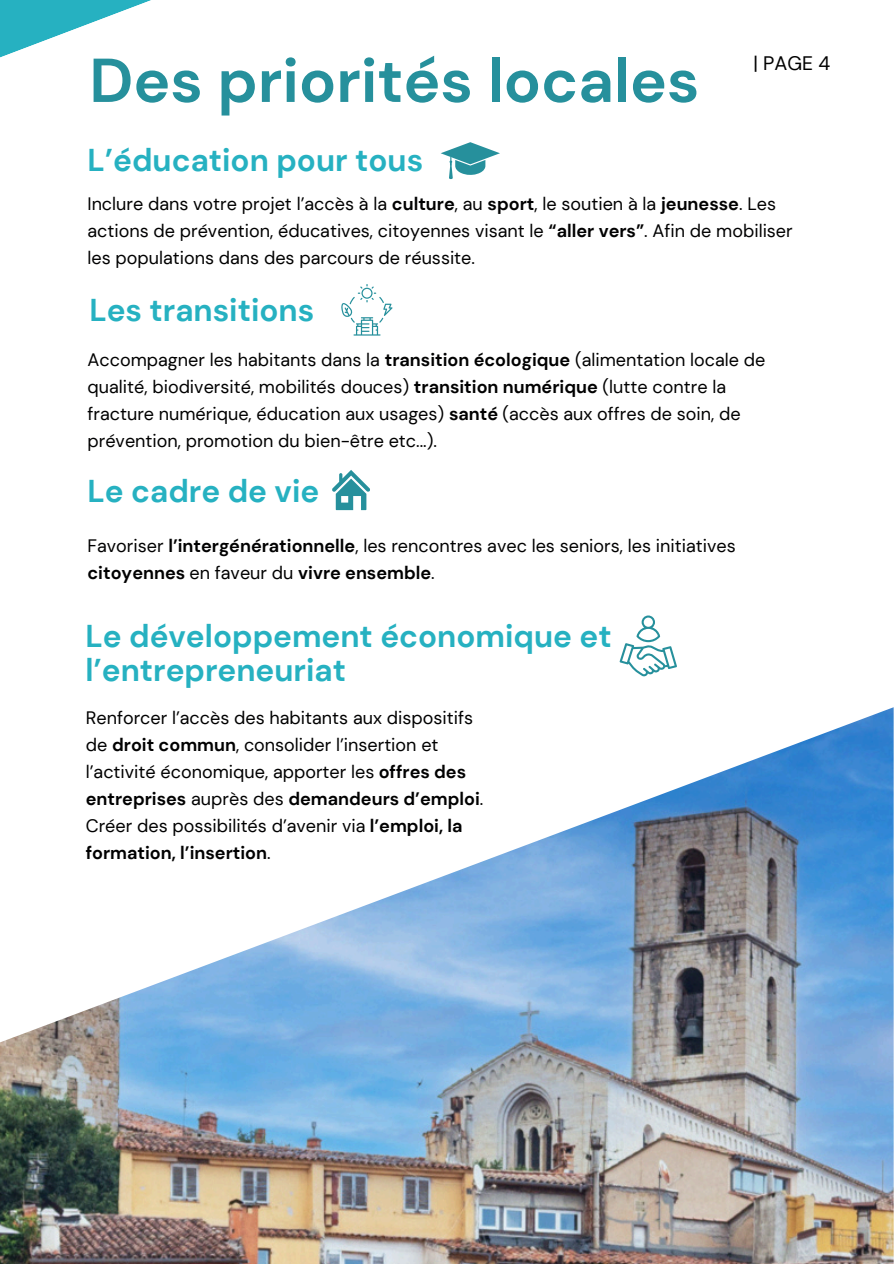
<style>
.page{position:relative;width:894px;height:1264px;background:#fff}
.page>*{position:absolute;margin:0;border:0;box-sizing:border-box;transform-origin:0 0}
.t1{font:700 61.8px "DM Sans";color:#26909c}
.t2{font:700 31.5px/33.8px "DM Sans";color:#26b1c1}
.t3{font:19.5px "DM Sans";color:#000}
.t4{font:18px/27px "DM Sans";color:#000001}
.s1{font-weight:700}
</style>
<div class="page">
<img style="left:0;top:707px;width:893px;height:556px">
<svg style="left:0;top:0;width:451px;height:309px"></svg>
<svg style="left:332px;top:470px;width:38px;height:40px"></svg>
<svg style="left:440px;top:142px;width:60px;height:37px"></svg>
<svg style="left:341px;top:284px;width:51px;height:51px"></svg>
<svg style="left:619px;top:615px;width:57px;height:61px"></svg>
<p class="t1" style="left:89px;top:41px;width:611px">Des priorités locales</p>
<h2 class="t3" style="left:753px;top:51px;width:78px">| PAGE 4</h2>
<h1 class="t2" style="left:87px;top:143px;width:337px">L’éducation pour tous</h1>
<p class="t4" style="left:87px;top:190px;width:706px">Inclure dans votre projet l’accès à la <span class="s1">culture</span>, au <span class="s1">sport</span>, le soutien à la <span class="s1">jeunesse</span>. Les actions de prévention, éducatives, citoyennes visant le <span class="s1">“aller vers”</span>. Afin de mobiliser les populations dans des parcours de réussite.</p>
<h3 class="t2" style="left:89px;top:294px;width:226px">Les transitions</h3>
<p class="t4" style="left:87px;top:346px;width:679px">Accompagner les habitants dans la <span class="s1">transition écologique</span> (alimentation locale de qualité, biodiversité, mobilités douces) <span class="s1">transition numérique</span> (lutte contre la fracture numérique, éducation aux usages) <span class="s1">santé</span> (accès aux offres de soin, de prévention, promotion du bien-être etc...).</p>
<p class="t2" style="left:87px;top:474px;width:233px">Le cadre de vie</p>
<h2 class="t4" style="left:87px;top:533px;width:649px">Favoriser <span class="s1">l’intergénérationnelle</span>, les rencontres avec les seniors, les initiatives <span class="s1">citoyennes</span> en faveur du <span class="s1">vivre ensemble</span>.</h2>
<p class="t2" style="left:85px;top:619px;width:527px">Le développement économique et l’entrepreneuriat</p>
<p class="t4" style="left:86px;top:704px;width:399px">Renforcer l’accès des habitants aux dispositifs de <span class="s1">droit commun</span>, consolider l’insertion et l’activité économique, apporter les <span class="s1">offres des entreprises</span> auprès des <span class="s1">demandeurs d’emploi</span>.<br>Créer des possibilités d’avenir via <span class="s1">l’emploi, la formation, l’insertion</span>.</p>
</div>
